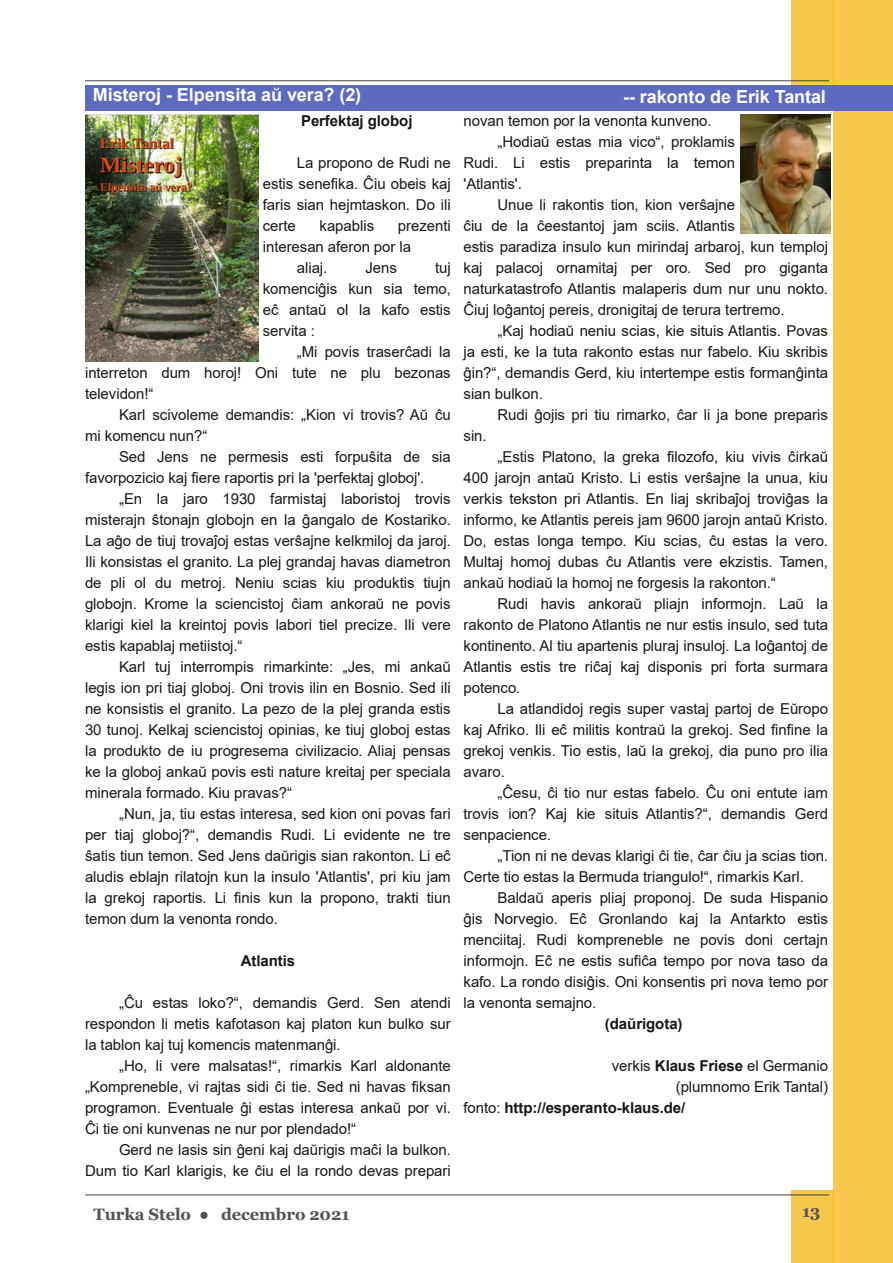
<style>
.page{position:relative;width:893px;height:1263px;background:#fff}
.page>*{position:absolute;margin:0;border:0;box-sizing:border-box;transform-origin:0 0}
.t1{font:700 18px "Arial";letter-spacing:-.005em;color:#fff}
.t2{font:700 16.5px "Georgia";letter-spacing:-.005em;color:#535353}
.t3{font:15px/21px "Arial";letter-spacing:-.005em;color:#181715;text-align:justify}
.t4{font:700 15px "Arial";letter-spacing:-.005em;color:#181715}
.s1{font-weight:700}
.s2{font-weight:400}
</style>
<div class="page">
<div style="left:791px;top:1191px;width:42px;height:72px;background:#f8c74e"></div>
<div style="left:791px;top:0;width:42px;height:85px;background:#f8c74e"></div>
<div style="left:833px;top:0;width:60px;height:1263px;background:#f8c74e"></div>
<hr style="left:85px;top:1195px;width:744px;height:1px;background:#404040">
<hr style="left:85px;top:81px;width:744px;height:1px;background:#404040">
<div style="left:85px;top:85px;width:808px;height:26px;background:#5c6bc0"></div>
<img style="left:85px;top:114px;width:173px;height:247px">
<img style="left:740px;top:115px;width:90px;height:118px">
<p class="t1" style="left:93px;top:85px;width:270px">Misteroj - Elpensita aŭ vera? (2)</p>
<p class="t1" style="left:623px;top:87px;width:204px">-- rakonto de Erik Tantal</p>
<p class="t4" style="left:301px;top:112px;width:113px">Perfektaj globoj</p>
<p class="t3" style="left:263px;top:152px;width:190px;text-indent:34px">La propono de Rudi ne estis senefika. Ĉiu obeis kaj faris sian hejmtaskon. Do ili certe</p>
<p class="t3" style="left:463px;top:110px;width:250px">novan temon por la venonta kunveno.</p>
<p class="t3" style="left:497px;top:131px;width:239px">„Hodiaŭ estas mia vico“, proklamis</p>
<p class="t3" style="left:463px;top:152px;width:273px">Rudi. Li estis preparinta la temon</p>
<p class="t3" style="left:463px;top:173px;width:60px">'Atlantis'.</p>
<p class="t3" style="left:497px;top:194px;width:239px">Unue li rakontis tion, kion verŝajne</p>
<p class="t3" style="left:463px;top:215px;width:273px">ĉiu de la ĉeestantoj jam sciis. Atlantis</p>
<p class="t3" style="left:463px;top:236px;width:366px">estis paradiza insulo kun mirindaj arbaroj, kun temploj</p>
<p class="t3" style="left:463px;top:257px;width:366px">kaj palacoj ornamitaj per oro. Sed pro giganta</p>
<p class="t3" style="left:463px;top:278px;width:366px">naturkatastrofo Atlantis malaperis dum nur unu nokto.</p>
<p class="t3" style="left:463px;top:299px;width:323px">Ĉiuj loĝantoj pereis, dronigitaj de terura tertremo.</p>
<p class="t3" style="left:497px;top:320px;width:332px">„Kaj hodiaŭ neniu scias, kie situis Atlantis. Povas</p>
<p class="t3" style="left:463px;top:341px;width:366px">ja esti, ke la tuta rakonto estas nur fabelo. Kiu skribis</p>
<p class="t3" style="left:463px;top:362px;width:366px">ĝin?“, demandis Gerd, kiu intertempe estis formanĝinta</p>
<p class="t3" style="left:463px;top:383px;width:81px">sian bulkon.</p>
<p class="t3" style="left:497px;top:404px;width:332px">Rudi ĝojis pri tiu rimarko, ĉar li ja bone preparis</p>
<p class="t3" style="left:463px;top:425px;width:25px">sin.</p>
<p class="t3" style="left:497px;top:446px;width:332px">„Estis Platono, la greka filozofo, kiu vivis ĉirkaŭ</p>
<p class="t3" style="left:463px;top:467px;width:366px">400 jarojn antaŭ Kristo. Li estis verŝajne la unua, kiu</p>
<p class="t3" style="left:463px;top:488px;width:366px">verkis tekston pri Atlantis. En liaj skribaĵoj troviĝas la</p>
<p class="t3" style="left:463px;top:509px;width:366px">informo, ke Atlantis pereis jam 9600 jarojn antaŭ Kristo.</p>
<p class="t3" style="left:463px;top:530px;width:366px">Do, estas longa tempo. Kiu scias, ĉu estas la vero.</p>
<p class="t3" style="left:463px;top:551px;width:366px">Multaj homoj dubas ĉu Atlantis vere ekzistis. Tamen,</p>
<p class="t3" style="left:463px;top:572px;width:314px">ankaŭ hodiaŭ la homoj ne forgesis la rakonton.“</p>
<p class="t3" style="left:497px;top:593px;width:332px">Rudi havis ankoraŭ pliajn informojn. Laŭ la</p>
<p class="t3" style="left:463px;top:614px;width:366px">rakonto de Platono Atlantis ne nur estis insulo, sed tuta</p>
<p class="t3" style="left:463px;top:635px;width:366px">kontinento. Al tiu apartenis pluraj insuloj. La loĝantoj de</p>
<p class="t3" style="left:463px;top:656px;width:366px">Atlantis estis tre riĉaj kaj disponis pri forta surmara</p>
<p class="t3" style="left:463px;top:677px;width:58px">potenco.</p>
<p class="t3" style="left:497px;top:698px;width:332px">La atlandidoj regis super vastaj partoj de Eŭropo</p>
<p class="t3" style="left:463px;top:719px;width:366px">kaj Afriko. Ili eĉ militis kontraŭ la grekoj. Sed finfine la</p>
<p class="t3" style="left:463px;top:740px;width:366px">grekoj venkis. Tio estis, laŭ la grekoj, dia puno pro ilia</p>
<p class="t3" style="left:463px;top:761px;width:43px">avaro.</p>
<p class="t3" style="left:497px;top:782px;width:332px">„Ĉesu, ĉi tio nur estas fabelo. Ĉu oni entute iam</p>
<p class="t3" style="left:463px;top:803px;width:366px">trovis ion? Kaj kie situis Atlantis?“, demandis Gerd</p>
<p class="t3" style="left:463px;top:824px;width:89px">senpacience.</p>
<p class="t3" style="left:497px;top:845px;width:332px">„Tion ni ne devas klarigi ĉi tie, ĉar ĉiu ja scias tion.</p>
<p class="t3" style="left:463px;top:866px;width:342px">Certe tio estas la Bermuda triangulo!“, rimarkis Karl.</p>
<p class="t3" style="left:497px;top:887px;width:332px">Baldaŭ aperis pliaj proponoj. De suda Hispanio</p>
<p class="t3" style="left:463px;top:908px;width:366px">ĝis Norvegio. Eĉ Gronlando kaj la Antarkto estis</p>
<p class="t3" style="left:463px;top:929px;width:366px">menciitaj. Rudi kompreneble ne povis doni certajn</p>
<p class="t3" style="left:463px;top:950px;width:366px">informojn. Eĉ ne estis sufiĉa tempo por nova taso da</p>
<p class="t3" style="left:463px;top:971px;width:366px">kafo. La rondo disiĝis. Oni konsentis pri nova temo por</p>
<p class="t3" style="left:463px;top:992px;width:134px">la venonta semajno.</p>
<p class="t4" style="left:605px;top:1015px;width:79px">(daŭrigota)</p>
<p class="t3" style="left:612px;top:1055px;width:218px">verkis <span class="s1">Klaus Friese</span> el Germanio</p>
<p class="t3" style="left:676px;top:1076px;width:154px">(plumnomo Erik Tantal)</p>
<p class="t4" style="left:463px;top:1099px;width:223px"><span class="s2">fonto:</span> http://esperanto-klaus.de/</p>
<p class="t3" style="left:320px;top:215px;width:56px">kapablis</p>
<p class="t3" style="left:398px;top:215px;width:54px">prezenti</p>
<p class="t3" style="left:263px;top:236px;width:150px">interesan aferon por la</p>
<p class="t3" style="left:297px;top:257px;width:32px">aliaj.</p>
<p class="t3" style="left:365px;top:257px;width:33px">Jens</p>
<p class="t3" style="left:263px;top:257px;width:190px;text-indent:172px">tuj komenciĝis kun sia temo, eĉ antaŭ ol la kafo estis servita :</p>
<p class="t3" style="left:85px;top:341px;width:367px;text-indent:212px">„Mi povis traserĉadi la interreton dum horoj! Oni tute ne plu bezonas televidon!“</p>
<p class="t3" style="left:85px;top:404px;width:367px;text-indent:34px">Karl scivoleme demandis: „Kion vi trovis? Aŭ ĉu mi komencu nun?“</p>
<p class="t3" style="left:85px;top:446px;width:367px;text-indent:34px">Sed Jens ne permesis esti forpuŝita de sia favorpozicio kaj fiere raportis pri la 'perfektaj globoj'.</p>
<p class="t3" style="left:85px;top:488px;width:367px;text-indent:34px">„En la jaro 1930 farmistaj laboristoj trovis misterajn ŝtonajn globojn en la ĝangalo de Kostariko.<br>La aĝo de tiuj trovaĵoj estas verŝajne kelkmiloj da jaroj.<br>Ili konsistas el granito. La plej grandaj havas diametron de pli ol du metroj. Neniu scias kiu produktis tiujn globojn. Krome la sciencistoj ĉiam ankoraŭ ne povis klarigi kiel la kreintoj povis labori tiel precize. Ili vere estis kapablaj metiistoj.“</p>
<p class="t3" style="left:85px;top:656px;width:367px;text-indent:34px">Karl tuj interrompis rimarkinte: „Jes, mi ankaŭ legis ion pri tiaj globoj. Oni trovis ilin en Bosnio. Sed ili ne konsistis el granito. La pezo de la plej granda estis 30 tunoj. Kelkaj sciencistoj opinias, ke tiuj globoj estas la produkto de iu progresema civilizacio. Aliaj pensas ke la globoj ankaŭ povis esti nature kreitaj per speciala minerala formado. Kiu pravas?“</p>
<p class="t3" style="left:85px;top:803px;width:367px;text-indent:34px">„Nun, ja, tiu estas interesa, sed kion oni povas fari per tiaj globoj?“, demandis Rudi. Li evidente ne tre ŝatis tiun temon. Sed Jens daŭrigis sian rakonton. Li eĉ aludis eblajn rilatojn kun la insulo 'Atlantis', pri kiu jam la grekoj raportis. Li finis kun la propono, trakti tiun temon dum la venonta rondo.</p>
<p class="t4" style="left:241px;top:952px;width:56px">Atlantis</p>
<p class="t3" style="left:85px;top:992px;width:367px;text-indent:34px">„Ĉu estas loko?“, demandis Gerd. Sen atendi respondon li metis kafotason kaj platon kun bulko sur la tablon kaj tuj komencis matenmanĝi.</p>
<p class="t3" style="left:85px;top:1055px;width:367px;text-indent:34px">„Ho, li vere malsatas!“, rimarkis Karl aldonante „Kompreneble, vi rajtas sidi ĉi tie. Sed ni havas fiksan programon. Eventuale ĝi estas interesa ankaŭ por vi.<br>Ĉi tie oni kunvenas ne nur por plendado!“</p>
<p class="t3" style="left:85px;top:1139px;width:367px;text-align:right">Gerd ne lasis sin ĝeni kaj daŭrigis maĉi la bulkon.<br>Dum tio Karl klarigis, ke ĉiu el la rondo devas prepari</p>
<p class="t2" style="left:94px;top:1205px;width:257px">Turka Stelo ● decembro 2021</p>
<p class="t2" style="left:802px;top:1201px;width:20px">13</p>
</div>
